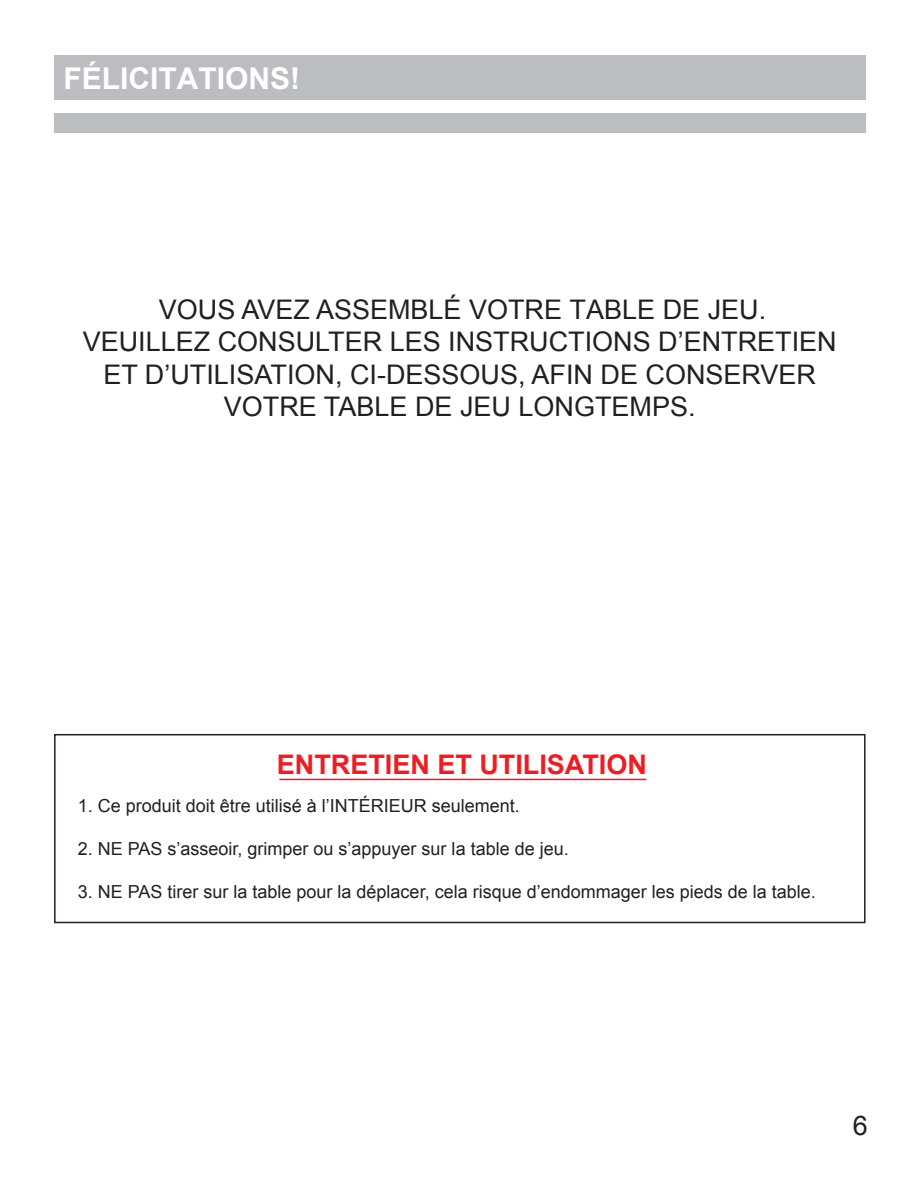
<style>
.page{position:relative;width:918px;height:1188px;background:#fff}
.page>*{position:absolute;margin:0;border:0;box-sizing:border-box;transform-origin:0 0}
.t1{font:700 30px "Arial";color:#fff}
.t2{font:700 30px "Myriad Pro";color:#fff}
.t3{font:27px/32.4px "Arial";color:#231f20;text-align:center}
.t4{font:700 27px "Arial";color:#ee1d23}
.t5{font:18px "Arial";color:#231f20}
</style>
<div class="page">
<hr style="left:279px;top:779px;width:367px;height:1px;background:#ee1d23">
<div style="left:54px;top:734px;width:812px;height:189px;border:2px solid #231f20"></div>
<div style="left:54px;top:55px;width:811px;height:45px;background:#bcbdc0"></div>
<div style="left:54px;top:114px;width:811px;height:19px;background:#bcbdc0"></div>
<h1 class="t1" style="left:64px;top:58px;width:238px">FÉLICITATIONS!</h1>
<h1 class="t2" style="left:63px;top:58px;width:207px">ASSEMBLY TIPS</h1>
<h2 class="t3" style="left:83px;top:293px;width:756px">VOUS AVEZ ASSEMBLÉ VOTRE TABLE DE JEU.<br>VEUILLEZ CONSULTER LES INSTRUCTIONS D’ENTRETIEN ET D’UTILISATION, CI-DESSOUS, AFIN DE CONSERVER VOTRE TABLE DE JEU LONGTEMPS.</h2>
<h2 class="t4" style="left:277px;top:747px;width:371px">ENTRETIEN ET UTILISATION</h2>
<p class="t5" style="left:78px;top:794px;width:444px">1. Ce produit doit être utilisé à l’INTÉRIEUR seulement.</p>
<p class="t5" style="left:78px;top:837px;width:492px">2. NE PAS s’asseoir, grimper ou s’appuyer sur la table de jeu.</p>
<p class="t5" style="left:78px;top:880px;width:740px">3. NE PAS tirer sur la table pour la déplacer, cela risque d’endommager les pieds de la table.</p>
<h2 class="t3" style="left:853px;top:1110px;width:17px">6</h2>
</div>
